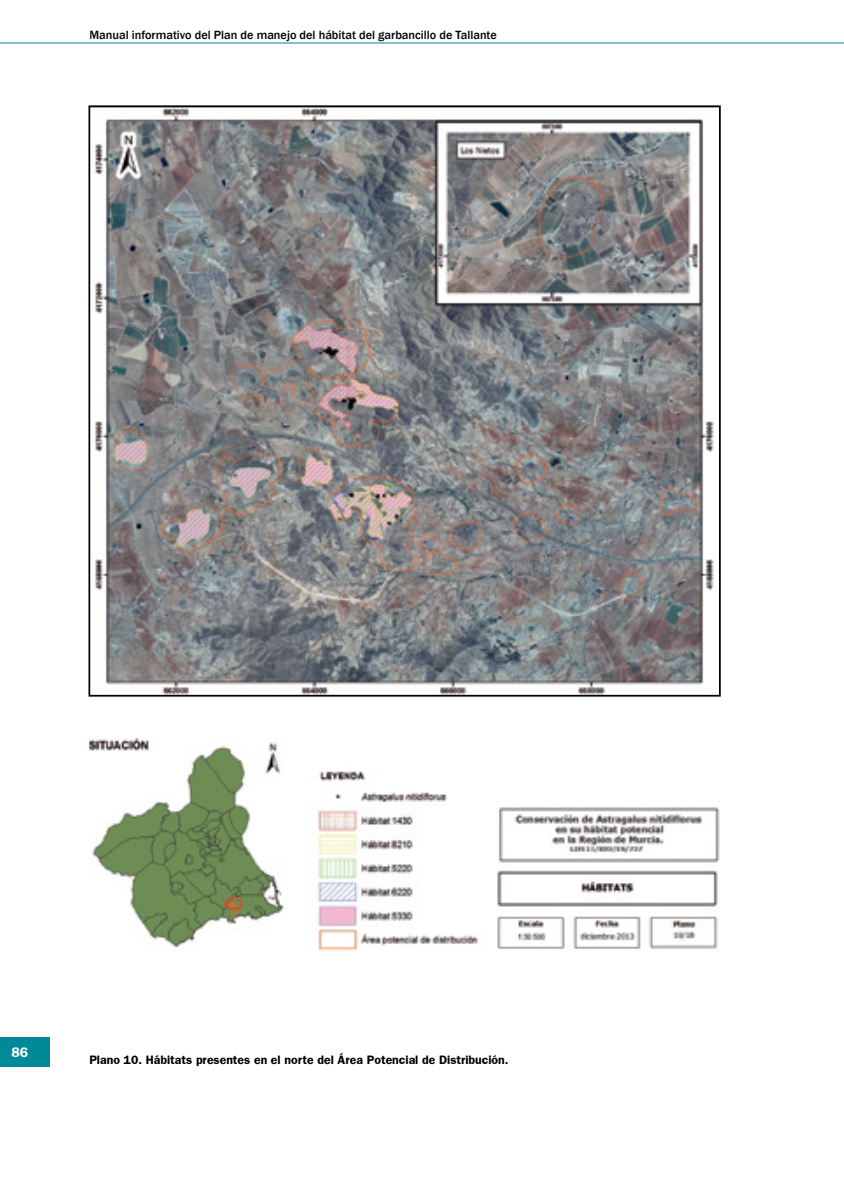
<style>
.page{position:relative;width:844px;height:1191px;background:#fff}
.page>*{position:absolute;margin:0;border:0;box-sizing:border-box;transform-origin:0 0}
.t1{font:700 14px "Frankfurt Gothic";color:#fff}
.t2{font:500 12.25px "Franklin Gothic";color:#000}
.t3{font:700 12.25px "Frankfurt Gothic";color:#000}
</style>
<div class="page">
<hr style="left:0;top:43px;width:843px;height:1px;background:#008a97">
<div style="left:0;top:1037px;width:50px;height:30px;background:#008a97"></div>
<img style="left:93px;top:108px;width:621px;height:585px">
<img style="left:89px;top:739px;width:195px;height:209px">
<img style="left:317px;top:771px;width:161px;height:180px">
<img style="left:497px;top:807px;width:222px;height:143px">
<p class="t2" style="left:89px;top:27px;width:409px">Manual informativo del Plan de manejo del hábitat del garbancillo de Tallante</p>
<p class="t1" style="left:11px;top:1043px;width:18px">86</p>
<p class="t3" style="left:89px;top:1052px;width:420px">Plano 10. Hábitats presentes en el norte del Área Potencial de Distribución.</p>
</div>
